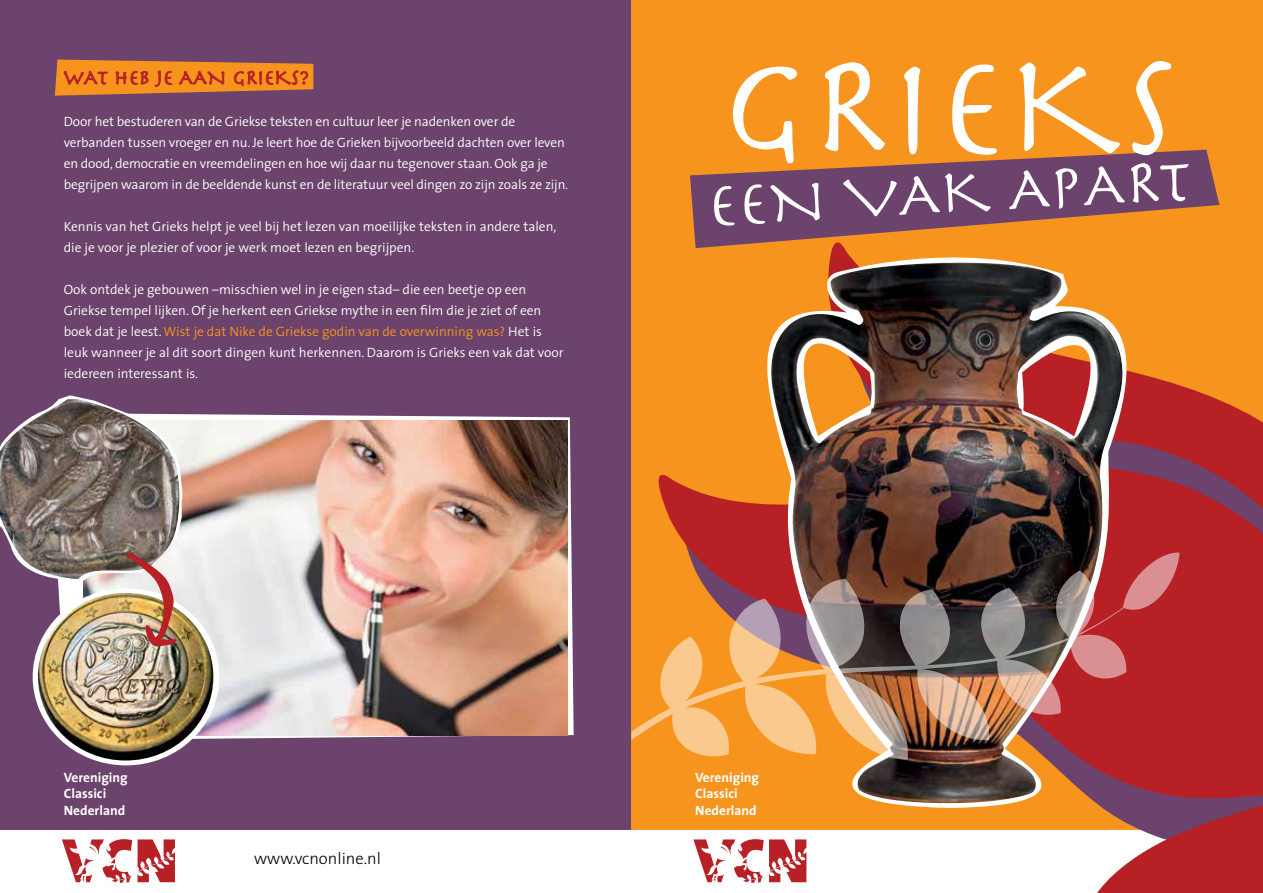
<style>
.page{position:relative;width:1263px;height:893px;background:#fff}
.page>*{position:absolute;margin:0;border:0;box-sizing:border-box;transform-origin:0 0}
.t1{font:144px "Herculanum LT Std";color:#fff}
.t2{font:63.15px "Herculanum LT Std";color:#fff}
.t3{font:21px "Herculanum LT Std";color:#b72126}
.t4{font:300 16.5px "The Sans";color:#000}
.t5{font:300 13.5px/21px "The Sans";color:#fff}
.t6{font:700 13.5px/16.5px "The Sans";color:#fff}
.s1{color:#f7941e}
</style>
<div class="page">
<div style="left:0;top:0;width:631px;height:829px;background:#6b436c"></div>
<div style="left:631px;top:0;width:632px;height:829px;background:#f7941e"></div>
<svg style="left:184px;top:414px;width:390px;height:325px"></svg>
<img style="left:184px;top:420px;width:384px;height:315px">
<svg style="left:657px;top:379px;width:606px;height:514px"></svg>
<img style="left:38px;top:593px;width:175px;height:167px">
<svg style="left:55px;top:60px;width:258px;height:36px;background:#db7b2a"></svg>
<svg style="left:690px;top:150px;width:529px;height:98px;fill:#6b436c"></svg>
<img style="left:0;top:395px;width:184px;height:252px">
<img style="left:737px;top:238px;width:424px;height:570px">
<img style="left:830px;top:263px;width:129px;height:41px">
<img style="left:631px;top:552px;width:549px;height:208px">
<svg style="left:693px;top:839px;width:113px;height:44px"></svg>
<svg style="left:62px;top:839px;width:70px;height:44px"></svg>
<svg style="left:138px;top:839px;width:37px;height:43px"></svg>
<h3 class="t3" style="left:64px;top:68px;width:247px">WAT HEB JE AAN GRIEKS?</h3>
<p class="t5" style="left:64px;top:111px;width:506px">Door het bestuderen van de Griekse teksten en cultuur leer je nadenken over de verbanden tussen vroeger en nu. Je leert hoe de Grieken bijvoorbeeld dachten over leven en dood, democratie en vreemdelingen en hoe wij daar nu tegenover staan. Ook ga je begrijpen waarom in de beeldende kunst en de literatuur veel dingen zo zijn zoals ze zijn.</p>
<p class="t5" style="left:64px;top:216px;width:494px">Kennis van het Grieks helpt je veel bij het lezen van moeilijke teksten in andere talen, die je voor je plezier of voor je werk moet lezen en begrijpen.</p>
<p class="t5" style="left:64px;top:279px;width:501px">Ook ontdek je gebouwen –misschien wel in je eigen stad– die een beetje op een Griekse tempel lijken. Of je herkent een Griekse mythe in een film die je ziet of een boek dat je leest. <span class="s1">Wist je dat Nike de Griekse godin van de overwinning was?</span> Het is leuk wanneer je al dit soort dingen kunt herkennen. Daarom is Grieks een vak dat voor iedereen interessant is.</p>
<h1 class="t1" style="left:718px;top:39px;width:460px">GRIEKS</h1>
<h2 class="t2" style="left:706px;top:176px;width:486px;rotate:-3deg">EEN VAK APART</h2>
<p class="t6" style="left:64px;top:768px;width:65px">Vereniging<br>Classici<br>Nederland</p>
<p class="t4" style="left:254px;top:844px;width:128px">www.vcnonline.nl</p>
<p class="t6" style="left:695px;top:768px;width:65px">Vereniging<br>Classici<br>Nederland</p>
</div>
